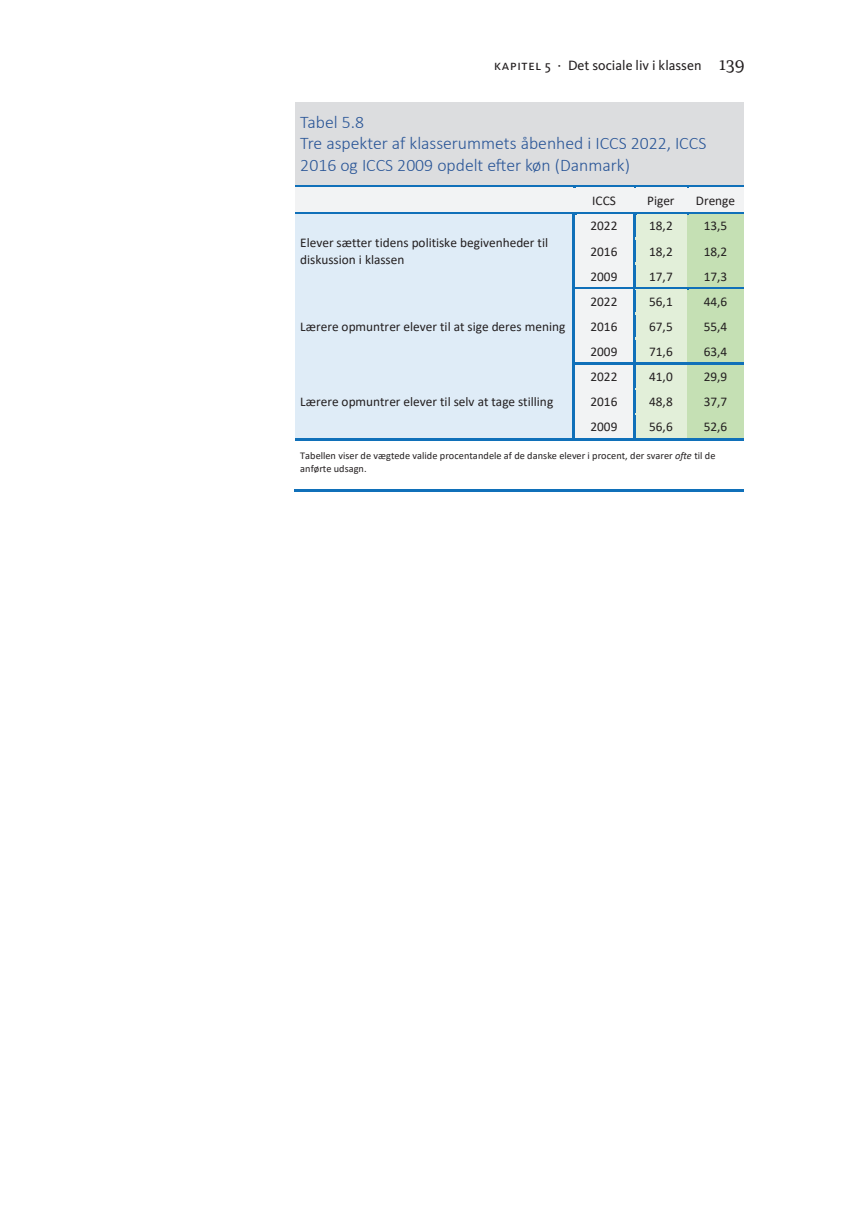
<style>
.page{position:relative;width:844px;height:1211px;background:#fff}
.page>*{position:absolute;margin:0;border:0;box-sizing:border-box;transform-origin:0 0}
.t1{font:300 17.68px/21.7px "Calibri";color:#295597}
.t2{font:14px "Kievit Pro";letter-spacing:.005em;color:#231f20}
.t3{font:13.3px/16.3px "Calibri";color:#231f20}
.t4{font:10.33px/12.6px "Calibri";letter-spacing:.005em;color:#231f20}
.s1{font-family:"Kaius Pro";font-size:17.5px}
.s2{font-style:italic}
</style>
<div class="page">
<div style="left:295px;top:102px;width:448px;height:83px;background:#dcdddf"></div>
<div style="left:295px;top:188px;width:278px;height:24px;background:#f2f3f4"></div>
<div style="left:573px;top:188px;width:61px;height:24px;background:#f2f3f4"></div>
<div style="left:634px;top:188px;width:53px;height:24px;background:#f2f3f4"></div>
<div style="left:687px;top:188px;width:56px;height:24px;background:#f2f3f4"></div>
<hr style="left:295px;top:185px;width:278px;height:3px;background:#1070b9">
<hr style="left:575px;top:185px;width:59px;height:3px;background:#1070b9">
<hr style="left:636px;top:185px;width:51px;height:3px;background:#1070b9">
<hr style="left:689px;top:185px;width:54px;height:3px;background:#1070b9">
<div style="left:295px;top:214px;width:277px;height:73px;background:#dfecf7"></div>
<div style="left:573px;top:214px;width:60px;height:23px;background:#f2f3f4"></div>
<div style="left:634px;top:214px;width:53px;height:23px;background:#e2efd9"></div>
<div style="left:687px;top:214px;width:56px;height:23px;background:#c5e0b4"></div>
<hr style="left:295px;top:212px;width:277px;height:2px;background:#1070b9">
<svg style="left:572px;top:212px;width:5px;height:3px"></svg>
<hr style="left:577px;top:212px;width:56px;height:2px;background:#1070b9">
<hr style="left:637px;top:212px;width:50px;height:2px;background:#1070b9">
<hr style="left:689px;top:212px;width:54px;height:2px;background:#1070b9">
<hr style="left:572px;top:214px;width:2px;height:23px;background:#1070b9">
<hr style="left:633px;top:214px;width:2px;height:23px;background:#1070b9">
<div style="left:573px;top:239px;width:60px;height:23px;background:#f2f3f4"></div>
<div style="left:634px;top:239px;width:53px;height:23px;background:#e2efd9"></div>
<div style="left:687px;top:239px;width:56px;height:23px;background:#c5e0b4"></div>
<hr style="left:574px;top:237px;width:59px;height:2px;background:#f2f3f4">
<hr style="left:635px;top:237px;width:52px;height:2px;background:#e2efd9">
<hr style="left:687px;top:237px;width:56px;height:2px;background:#c5e0b4">
<hr style="left:572px;top:239px;width:2px;height:23px;background:#1070b9">
<hr style="left:633px;top:239px;width:2px;height:23px;background:#1070b9">
<div style="left:573px;top:264px;width:60px;height:23px;background:#f2f3f4"></div>
<div style="left:634px;top:264px;width:53px;height:23px;background:#e2efd9"></div>
<div style="left:687px;top:264px;width:56px;height:23px;background:#c5e0b4"></div>
<hr style="left:574px;top:262px;width:59px;height:3px;background:#f2f3f4">
<hr style="left:635px;top:262px;width:52px;height:3px;background:#e2efd9">
<hr style="left:687px;top:262px;width:56px;height:3px;background:#c5e0b4">
<hr style="left:572px;top:265px;width:2px;height:22px;background:#1070b9">
<hr style="left:633px;top:265px;width:2px;height:22px;background:#1070b9">
<div style="left:295px;top:290px;width:277px;height:73px;background:#dfecf7"></div>
<div style="left:573px;top:290px;width:60px;height:23px;background:#f2f3f4"></div>
<div style="left:634px;top:290px;width:53px;height:23px;background:#e2efd9"></div>
<div style="left:687px;top:290px;width:56px;height:23px;background:#c5e0b4"></div>
<hr style="left:295px;top:287px;width:277px;height:3px;background:#dfecf7">
<hr style="left:574px;top:287px;width:59px;height:2px;background:#1070b9">
<hr style="left:574px;top:289px;width:59px;height:1px;background:#f2f3f4">
<hr style="left:635px;top:287px;width:52px;height:2px;background:#1070b9">
<hr style="left:635px;top:289px;width:52px;height:1px;background:#e2efd9">
<hr style="left:689px;top:287px;width:54px;height:2px;background:#1070b9">
<hr style="left:689px;top:289px;width:54px;height:1px;background:#c5e0b4">
<hr style="left:572px;top:290px;width:2px;height:23px;background:#1070b9">
<hr style="left:633px;top:290px;width:2px;height:23px;background:#1070b9">
<div style="left:573px;top:315px;width:60px;height:23px;background:#f2f3f4"></div>
<div style="left:634px;top:315px;width:53px;height:23px;background:#e2efd9"></div>
<div style="left:687px;top:315px;width:56px;height:23px;background:#c5e0b4"></div>
<hr style="left:574px;top:313px;width:59px;height:2px;background:#f2f3f4">
<hr style="left:635px;top:313px;width:52px;height:2px;background:#e2efd9">
<hr style="left:687px;top:313px;width:56px;height:2px;background:#c5e0b4">
<hr style="left:572px;top:315px;width:2px;height:23px;background:#1070b9">
<hr style="left:633px;top:315px;width:2px;height:23px;background:#1070b9">
<div style="left:573px;top:340px;width:60px;height:23px;background:#f2f3f4"></div>
<div style="left:634px;top:340px;width:53px;height:23px;background:#e2efd9"></div>
<div style="left:687px;top:340px;width:56px;height:23px;background:#c5e0b4"></div>
<hr style="left:574px;top:338px;width:59px;height:2px;background:#f2f3f4">
<hr style="left:635px;top:338px;width:52px;height:2px;background:#e2efd9">
<hr style="left:687px;top:338px;width:56px;height:2px;background:#c5e0b4">
<hr style="left:572px;top:340px;width:2px;height:23px;background:#1070b9">
<hr style="left:633px;top:340px;width:2px;height:23px;background:#1070b9">
<div style="left:295px;top:365px;width:277px;height:73px;background:#dfecf7"></div>
<div style="left:573px;top:365px;width:60px;height:23px;background:#f2f3f4"></div>
<div style="left:634px;top:365px;width:53px;height:23px;background:#e2efd9"></div>
<div style="left:687px;top:365px;width:56px;height:23px;background:#c5e0b4"></div>
<hr style="left:295px;top:363px;width:277px;height:2px;background:#dfecf7">
<hr style="left:574px;top:363px;width:59px;height:2px;background:#1070b9">
<hr style="left:635px;top:363px;width:52px;height:2px;background:#1070b9">
<hr style="left:689px;top:363px;width:54px;height:2px;background:#1070b9">
<hr style="left:572px;top:365px;width:2px;height:23px;background:#1070b9">
<hr style="left:633px;top:365px;width:2px;height:23px;background:#1070b9">
<div style="left:573px;top:390px;width:60px;height:23px;background:#f2f3f4"></div>
<div style="left:634px;top:390px;width:53px;height:23px;background:#e2efd9"></div>
<div style="left:687px;top:390px;width:56px;height:23px;background:#c5e0b4"></div>
<hr style="left:574px;top:388px;width:59px;height:2px;background:#f2f3f4">
<hr style="left:635px;top:388px;width:52px;height:2px;background:#e2efd9">
<hr style="left:687px;top:388px;width:56px;height:2px;background:#c5e0b4">
<hr style="left:572px;top:390px;width:2px;height:23px;background:#1070b9">
<hr style="left:633px;top:390px;width:2px;height:23px;background:#1070b9">
<div style="left:573px;top:415px;width:60px;height:23px;background:#f2f3f4"></div>
<div style="left:634px;top:415px;width:53px;height:23px;background:#e2efd9"></div>
<div style="left:687px;top:415px;width:56px;height:23px;background:#c5e0b4"></div>
<hr style="left:574px;top:413px;width:59px;height:2px;background:#f2f3f4">
<hr style="left:635px;top:413px;width:52px;height:2px;background:#e2efd9">
<hr style="left:687px;top:413px;width:56px;height:2px;background:#c5e0b4">
<hr style="left:572px;top:415px;width:2px;height:23px;background:#1070b9">
<hr style="left:633px;top:415px;width:2px;height:23px;background:#1070b9">
<hr style="left:295px;top:438px;width:277px;height:2px;background:#1070b9">
<hr style="left:574px;top:438px;width:59px;height:2px;background:#1070b9">
<hr style="left:635px;top:438px;width:52px;height:2px;background:#1070b9">
<hr style="left:689px;top:438px;width:54px;height:2px;background:#1070b9">
<hr style="left:294px;top:489px;width:449px;height:2px;background:#1070b9">
<p class="t2" style="left:494px;top:57px;width:252px">kapitel 5 · Det sociale liv i klassen <span class="s1">139</span></p>
<h1 class="t1" style="left:300px;top:111px;width:407px">Tabel 5.8<br>Tre aspekter af klasserummets åbenhed i ICCS 2022, ICCS<br>2016 og ICCS 2009 opdelt efter køn (Danmark)</h1>
<p class="t3" style="left:592px;top:192px;width:25px">ICCS</p>
<p class="t3" style="left:647px;top:192px;width:29px">Piger</p>
<p class="t3" style="left:695px;top:192px;width:41px">Drenge</p>
<p class="t3" style="left:300px;top:234px;width:249px">Elever sætter tidens politiske begivenheder til diskussion i klassen</p>
<p class="t3" style="left:590px;top:217px;width:28px">2022</p>
<p class="t3" style="left:649px;top:217px;width:25px">18,2</p>
<p class="t3" style="left:703px;top:217px;width:25px">13,5</p>
<p class="t3" style="left:590px;top:243px;width:28px">2016</p>
<p class="t3" style="left:649px;top:243px;width:25px">18,2</p>
<p class="t3" style="left:703px;top:243px;width:25px">18,2</p>
<p class="t3" style="left:590px;top:268px;width:28px">2009</p>
<p class="t3" style="left:649px;top:268px;width:25px">17,7</p>
<p class="t3" style="left:703px;top:268px;width:25px">17,3</p>
<p class="t3" style="left:300px;top:318px;width:266px">Lærere opmuntrer elever til at sige deres mening</p>
<p class="t3" style="left:590px;top:293px;width:28px">2022</p>
<p class="t3" style="left:649px;top:293px;width:25px">56,1</p>
<p class="t3" style="left:703px;top:293px;width:25px">44,6</p>
<p class="t3" style="left:590px;top:318px;width:28px">2016</p>
<p class="t3" style="left:649px;top:318px;width:25px">67,5</p>
<p class="t3" style="left:703px;top:318px;width:25px">55,4</p>
<p class="t3" style="left:590px;top:343px;width:28px">2009</p>
<p class="t3" style="left:649px;top:343px;width:25px">71,6</p>
<p class="t3" style="left:703px;top:343px;width:25px">63,4</p>
<p class="t3" style="left:590px;top:368px;width:28px">2022</p>
<p class="t3" style="left:649px;top:368px;width:25px">41,0</p>
<p class="t3" style="left:703px;top:368px;width:25px">29,9</p>
<p class="t3" style="left:590px;top:393px;width:28px">2016</p>
<p class="t3" style="left:649px;top:393px;width:25px">48,8</p>
<p class="t3" style="left:703px;top:393px;width:25px">37,7</p>
<p class="t3" style="left:590px;top:418px;width:28px">2009</p>
<p class="t3" style="left:649px;top:418px;width:25px">56,6</p>
<p class="t3" style="left:703px;top:418px;width:25px">52,6</p>
<p class="t4" style="left:300px;top:449px;width:416px">Tabellen viser de vægtede valide procentandele af de danske elever i procent, der svarer <span class="s2">ofte</span> til de anførte udsagn.</p>
<p class="t3" style="left:300px;top:393px;width:254px">Lærere opmuntrer elever til selv at tage stilling</p>
</div>
